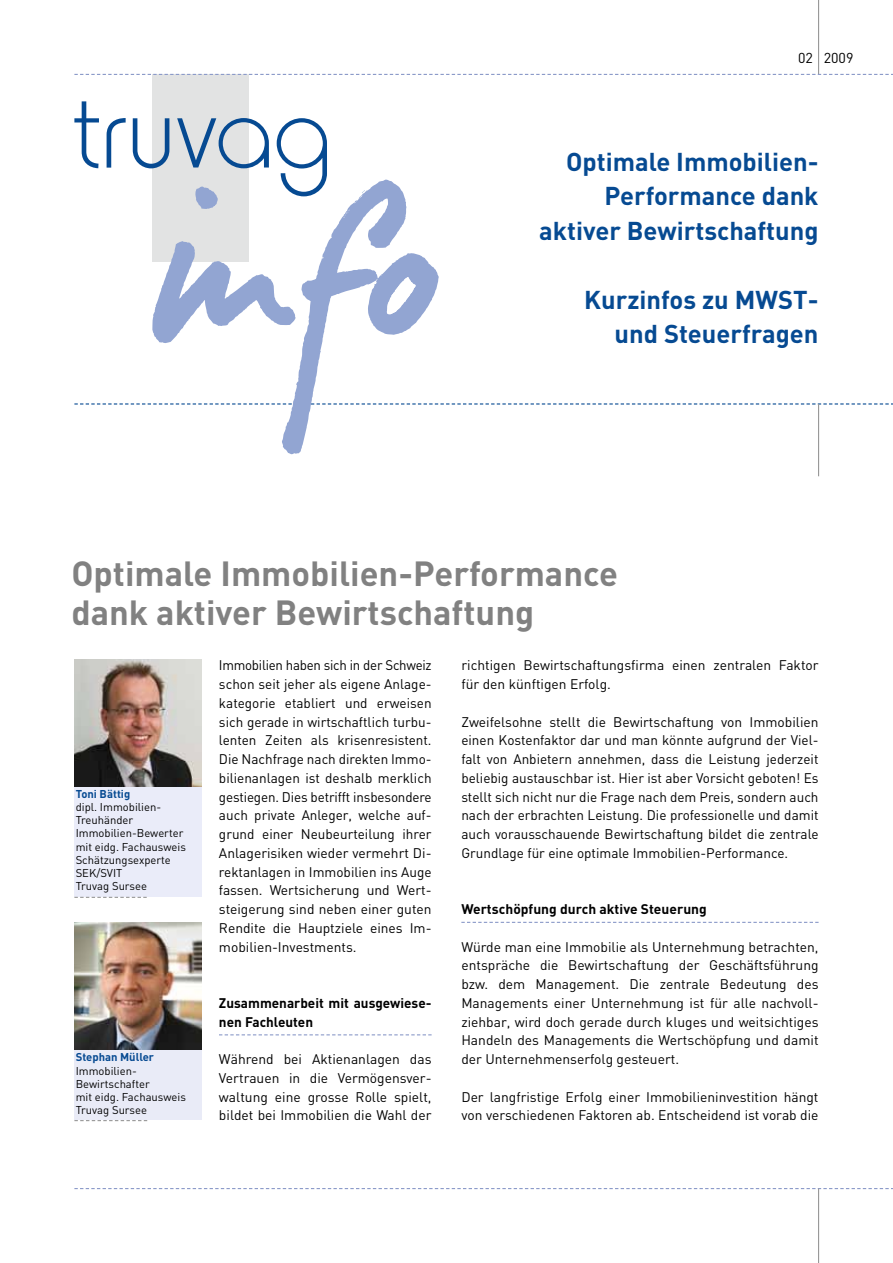
<style>
.page{position:relative;width:893px;height:1263px;background:#fff}
.page>*{position:absolute;margin:0;border:0;box-sizing:border-box;transform-origin:0 0}
.t1{font:700 34.5px/39px "DIN";color:#818181}
.t2{font:700 25.5px/34.5px "DIN";color:#064a92;text-align:right}
.t3{font:14.25px "DIN";color:#000}
.t4{font:13.8px/18.8px "DIN";color:#000;text-align:justify}
.t5{font:13.8px/18.8px "DIN";color:#000;text-align:justify;scale:.96 1}
.t6{font:700 13.8px/18.8px "DIN";color:#000}
.t7{font:11.25px/13.2px "DIN";color:#000}
.t8{font:700 11.25px "DIN";color:#064a92}
</style>
<div class="page">
<div style="left:152px;top:74px;width:97px;height:188px;background:#e2e3e3"></div>
<svg style="left:461px;top:922px;width:358px;height:1px"></svg>
<hr style="left:818px;top:0;width:1px;height:74px;background:#989898">
<hr style="left:818px;top:404px;width:1px;height:72px;background:#989898">
<svg style="left:74px;top:1188px;width:819px;height:1px"></svg>
<hr style="left:818px;top:1188px;width:1px;height:75px;background:#989898">
<svg style="left:74px;top:74px;width:819px;height:1px"></svg>
<svg style="left:74px;top:101px;width:819px;height:353px"></svg>
<svg style="left:219px;top:1034px;width:213px;height:1px"></svg>
<div style="left:74px;top:1050px;width:128px;height:70px;background:#e9ebf7"></div>
<img style="left:74px;top:923px;width:128px;height:127px">
<svg style="left:74px;top:1120px;width:73px;height:1px"></svg>
<div style="left:74px;top:786px;width:128px;height:111px;background:#eaecf9"></div>
<img style="left:74px;top:659px;width:128px;height:127px">
<svg style="left:74px;top:897px;width:73px;height:1px"></svg>
<p class="t3" style="left:798px;top:49px;width:57px">02 2009</p>
<h2 class="t2" style="left:539px;top:143px;width:281px">Optimale Immobilien-<br>Performance dank aktiver Bewirtschaftung</h2>
<h2 class="t2" style="left:584px;top:281px;width:236px">Kurzinfos zu MWST&shy;und Steuerfragen</h2>
<h1 class="t1" style="left:71px;top:552px;width:548px">Optimale Immobilien-Performance dank aktiver Bewirtschaftung</h1>
<p class="t5" style="left:219px;top:656px;width:223px">Immobilien haben sich in der Schweiz schon seit jeher als eigene Anlage&shy;kategorie etabliert und erweisen sich gerade in wirtschaftlich turbu&shy;lenten Zeiten als krisenresistent.<br>Die Nachfrage nach direkten Immo&shy;bilienanlagen ist deshalb merklich gestiegen. Dies betrifft insbesondere auch private Anleger, welche auf&shy;grund einer Neubeurteilung ihrer Anlagerisiken wieder vermehrt Di&shy;rektanlagen in Immobilien ins Auge fassen. Wertsicherung und Wert&shy;steigerung sind neben einer guten Rendite die Hauptziele eines Im&shy;mobilien-Investments.</p>
<p class="t4" style="left:461px;top:656px;width:359px">richtigen Bewirtschaftungsfirma einen zentralen Faktor für den künftigen Erfolg.</p>
<p class="t4" style="left:461px;top:712px;width:359px">Zweifelsohne stellt die Bewirtschaftung von Immobilien einen Kostenfaktor dar und man könnte aufgrund der Viel&shy;falt von Anbietern annehmen, dass die Leistung jederzeit beliebig austauschbar ist. Hier ist aber Vorsicht geboten! Es stellt sich nicht nur die Frage nach dem Preis, sondern auch nach der erbrachten Leistung. Die professionelle und damit auch vorausschauende Bewirtschaftung bildet die zentrale Grundlage für eine optimale Immobilien-Performance.</p>
<p class="t8" style="left:76px;top:786px;width:56px">Toni Bättig</p>
<p class="t7" style="left:76px;top:800px;width:112px">dipl. Immobilien-<br>Treuhänder<br>Immobilien-Bewerter mit eidg. Fachausweis<br>Schätzungsexperte<br>SEK/SVIT<br>Truvag Sursee</p>
<p class="t6" style="left:461px;top:899px;width:247px">Wertschöpfung durch aktive Steuerung</p>
<p class="t4" style="left:461px;top:937px;width:359px">Würde man eine Immobilie als Unternehmung betrachten, entspräche die Bewirtschaftung der Geschäftsführung bzw. dem Management. Die zentrale Bedeutung des Managements einer Unternehmung ist für alle nachvoll&shy;ziehbar, wird doch gerade durch kluges und weitsichtiges Handeln des Managements die Wertschöpfung und damit der Unternehmenserfolg gesteuert.</p>
<p class="t4" style="left:461px;top:1087px;width:359px">Der langfristige Erfolg einer Immobilieninvestition hängt von verschiedenen Faktoren ab. Entscheidend ist vorab die</p>
<p class="t6" style="left:219px;top:993px;width:213px">Zusammenarbeit mit ausgewiese&shy;nen Fachleuten</p>
<p class="t4" style="left:219px;top:1049px;width:214px">Während bei Aktienanlagen das Vertrauen in die Vermögensver&shy;waltung eine grosse Rolle spielt, bildet bei Immobilien die Wahl der</p>
<p class="t8" style="left:76px;top:1050px;width:80px">Stephan Müller</p>
<p class="t7" style="left:76px;top:1064px;width:112px">Immobilien-<br>Bewirtschafter<br>mit eidg. Fachausweis<br>Truvag Sursee</p>
</div>
